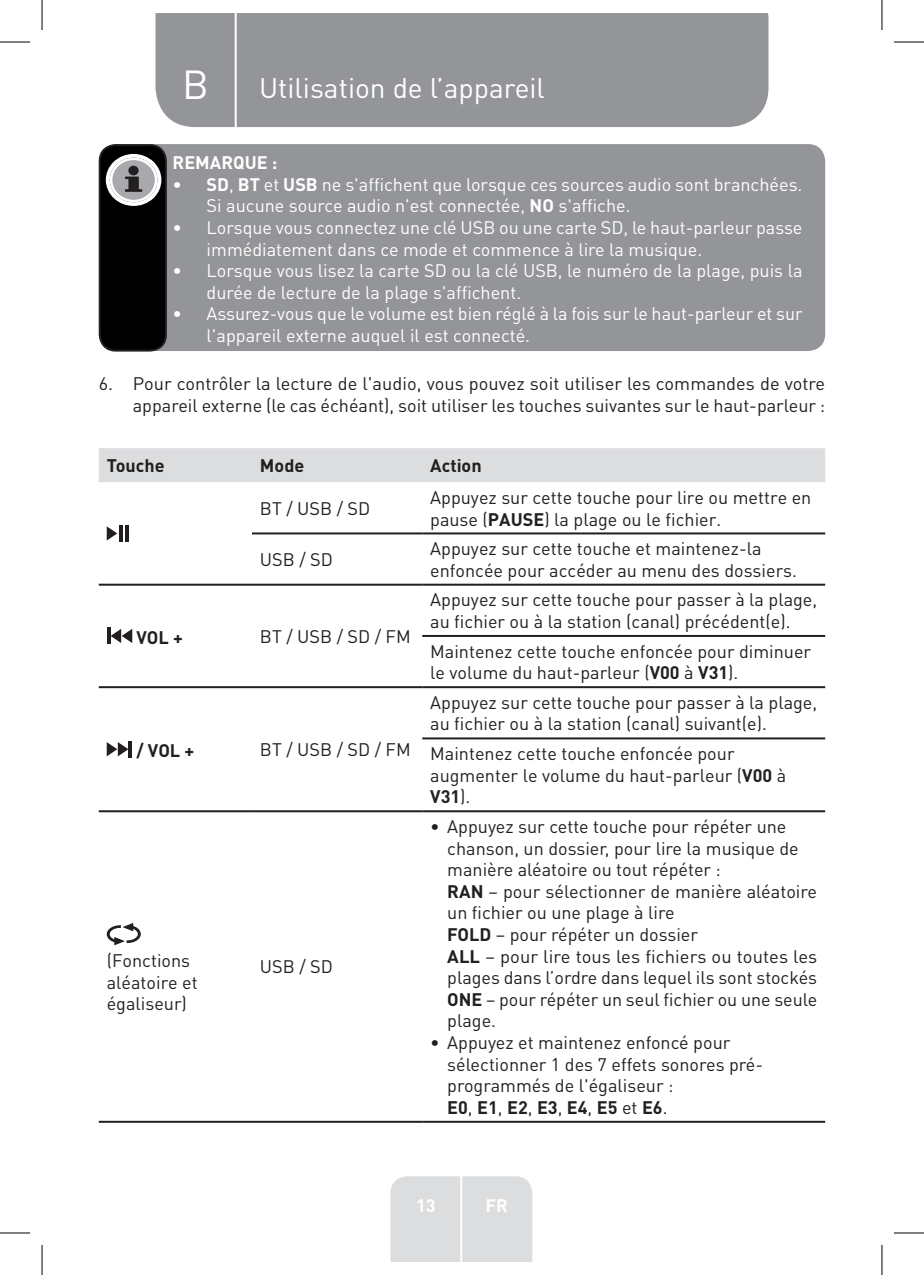
<style>
.page{position:relative;width:924px;height:1275px;background:#fff}
.page>*{position:absolute;margin:0;border:0;box-sizing:border-box;transform-origin:0 0}
.t1{font:40px "DIN Pro";color:#fff}
.TitreGauche__gabarit{font:28px "DIN Pro";color:#fff}
.Left__Table{font:18px/21.6px "DIN Pro";color:#231f20}
.t2{font:18px/21.6px "DIN Pro";color:#fff}
.Bullets_Table__inden{font:18px/21.6px "DIN Pro";color:#231f20}
.Bullets_Table__inden-2{font:700 18px "DIN Pro";color:#231f20}
.Headline__Table{font:700 18px "DIN Pro";color:#231f20}
.White_Text{font:700 18px "DIN Pro";color:#fff}
.Left__Table-2{font:700 18px "DIN Pro";color:#231f20}
.s1{font-weight:700}
.s2{font-weight:400}
</style>
<div class="page">
<div style="left:155px;top:14px;width:613px;height:113px;background:#939598"></div>
<div style="left:390px;top:1176px;width:142px;height:85px;background:#dcdddf"></div>
<hr style="left:460px;top:1153px;width:2px;height:108px;background:#fff">
<hr style="left:234px;top:14px;width:2px;height:116px;background:#fff">
<div style="left:99px;top:144px;width:725px;height:207px;background:#939598;border-radius:17px"></div>
<div style="left:100px;top:145px;width:66px;height:205px;background:#000;border-radius:16px"></div>
<div style="left:99px;top:144px;width:68px;height:207px;border:2px solid #231f20;border-radius:16px"></div>
<svg style="left:106px;top:154px;width:55px;height:52px"></svg>
<div style="left:128px;top:166px;width:11px;height:9px;background:#231f20;border-radius:50%"></div>
<div style="left:99px;top:448px;width:725px;height:34px;background:#dcdddf"></div>
<hr style="left:252px;top:532px;width:170px;height:2px;background:#231f20">
<hr style="left:422px;top:532px;width:402px;height:2px;background:#231f20">
<hr style="left:99px;top:583px;width:153px;height:2px;background:#231f20">
<hr style="left:252px;top:583px;width:170px;height:2px;background:#231f20">
<hr style="left:422px;top:583px;width:402px;height:2px;background:#231f20">
<hr style="left:422px;top:635px;width:402px;height:2px;background:#231f20">
<hr style="left:99px;top:686px;width:153px;height:2px;background:#231f20">
<hr style="left:252px;top:686px;width:170px;height:2px;background:#231f20">
<hr style="left:422px;top:686px;width:402px;height:2px;background:#231f20">
<hr style="left:422px;top:737px;width:402px;height:2px;background:#231f20">
<hr style="left:99px;top:810px;width:153px;height:2px;background:#231f20">
<hr style="left:252px;top:810px;width:170px;height:2px;background:#231f20">
<hr style="left:422px;top:810px;width:402px;height:2px;background:#231f20">
<hr style="left:99px;top:1120px;width:153px;height:2px;background:#231f20">
<hr style="left:252px;top:1120px;width:170px;height:2px;background:#231f20">
<hr style="left:422px;top:1120px;width:402px;height:2px;background:#231f20">
<hr style="left:119px;top:525px;width:4px;height:16px;background:#231f20">
<hr style="left:125px;top:525px;width:3px;height:16px;background:#231f20">
<svg style="left:107px;top:526px;width:10px;height:14px"></svg>
<hr style="left:107px;top:627px;width:3px;height:17px;background:#231f20">
<svg style="left:110px;top:629px;width:22px;height:14px"></svg>
<hr style="left:129px;top:741px;width:3px;height:16px;background:#231f20">
<svg style="left:107px;top:742px;width:21px;height:14px"></svg>
<svg style="left:107px;top:923px;width:34px;height:22px"></svg>
<hr style="left:0;top:42px;width:30px;height:1px;background:#000">
<hr style="left:893px;top:42px;width:30px;height:1px;background:#000">
<hr style="left:0;top:1232px;width:30px;height:1px;background:#000">
<hr style="left:893px;top:1232px;width:30px;height:1px;background:#000">
<hr style="left:42px;top:0;width:1px;height:30px;background:#000">
<hr style="left:42px;top:1245px;width:1px;height:30px;background:#000">
<hr style="left:881px;top:0;width:1px;height:30px;background:#000">
<hr style="left:881px;top:1245px;width:1px;height:30px;background:#000">
<p class="t1" style="left:182px;top:57px;width:28px">B</p>
<p class="TitreGauche__gabarit" style="left:259px;top:69px;width:287px">Utilisation de l’appareil</p>
<p class="White_Text" style="left:172px;top:150px;width:106px">REMARQUE :</p>
<p class="t2" style="left:206px;top:173px;width:597px;text-indent:-34px">• <span class="s1">SD</span>, <span class="s1">BT</span> et <span class="s1">USB</span> ne s'affichent que lorsque ces sources audio sont branchées.<br>Si aucune source audio n'est connectée, <span class="s1">NO</span> s'affiche.</p>
<p class="t2" style="left:206px;top:216px;width:597px;text-indent:-34px">• Lorsque vous connectez une clé USB ou une carte SD, le haut-parleur passe immédiatement dans ce mode et commence à lire la musique.</p>
<p class="t2" style="left:206px;top:259px;width:597px;text-indent:-34px">• Lorsque vous lisez la carte SD ou la clé USB, le numéro de la plage, puis la durée de lecture de la plage s'affichent.</p>
<p class="t2" style="left:206px;top:302px;width:597px;text-indent:-34px">• Assurez-vous que le volume est bien réglé à la fois sur le haut-parleur et sur l'appareil externe auquel il est connecté.</p>
<p class="Left__Table" style="left:99px;top:372px;width:727px;text-align:right">6. Pour contrôler la lecture de l'audio, vous pouvez soit utiliser les commandes de votre appareil externe (le cas échéant), soit utiliser les touches suivantes sur le haut-parleur :</p>
<p class="Headline__Table" style="left:107px;top:453px;width:59px">Touche</p>
<p class="Headline__Table" style="left:260px;top:453px;width:46px">Mode</p>
<p class="Headline__Table" style="left:430px;top:453px;width:53px">Action</p>
<p class="Left__Table" style="left:260px;top:496px;width:112px">BT / USB / SD</p>
<p class="Left__Table" style="left:430px;top:486px;width:382px">Appuyez sur cette touche pour lire ou mettre en pause (<span class="s1">PAUSE</span>) la plage ou le fichier.</p>
<p class="Left__Table" style="left:260px;top:548px;width:74px">USB / SD</p>
<p class="Left__Table" style="left:430px;top:537px;width:368px">Appuyez sur cette touche et maintenez-la enfoncée pour accéder au menu des dossiers.</p>
<p class="Left__Table-2" style="left:136px;top:625px;width:48px">VOL +</p>
<p class="Left__Table" style="left:260px;top:625px;width:152px">BT / USB / SD / FM</p>
<p class="Left__Table-2" style="left:136px;top:738px;width:59px">/ VOL +</p>
<p class="Left__Table" style="left:260px;top:738px;width:152px">BT / USB / SD / FM</p>
<p class="Left__Table" style="left:107px;top:949px;width:93px">(Fonctions aléatoire et égaliseur)</p>
<p class="Left__Table" style="left:260px;top:955px;width:74px">USB / SD</p>
<p class="Left__Table" style="left:430px;top:588px;width:388px">Appuyez sur cette touche pour passer à la plage, au fichier ou à la station (canal) précédent(e).</p>
<p class="Left__Table" style="left:430px;top:639px;width:382px">Maintenez cette touche enfoncée pour diminuer le volume du haut-parleur (<span class="s1">V00</span> à <span class="s1">V31</span>).</p>
<p class="Left__Table" style="left:430px;top:691px;width:388px">Appuyez sur cette touche pour passer à la plage, au fichier ou à la station (canal) suivant(e).</p>
<p class="Left__Table" style="left:430px;top:742px;width:357px">Maintenez cette touche enfoncée pour augmenter le volume du haut-parleur (<span class="s1">V00</span> à<br><span class="s1">V31</span>).</p>
<p class="Left__Table" style="left:447px;top:815px;width:353px;text-indent:-17px">• Appuyez sur cette touche pour répéter une chanson, un dossier, pour lire la musique de manière aléatoire ou tout répéter :</p>
<p class="Bullets_Table__inden" style="left:447px;top:879px;width:371px"><span class="s1">RAN</span> – pour sélectionner de manière aléatoire un fichier ou une plage à lire</p>
<p class="Bullets_Table__inden" style="left:447px;top:923px;width:252px"><span class="s1">FOLD</span> – pour répéter un dossier</p>
<p class="Bullets_Table__inden" style="left:447px;top:944px;width:371px"><span class="s1">ALL</span> – pour lire tous les fichiers ou toutes les plages dans l’ordre dans lequel ils sont stockés</p>
<p class="Bullets_Table__inden" style="left:447px;top:987px;width:371px"><span class="s1">ONE</span> – pour répéter un seul fichier ou une seule plage.</p>
<p class="Left__Table" style="left:447px;top:1031px;width:317px;text-indent:-17px">• Appuyez et maintenez enfoncé pour sélectionner 1 des 7 effets sonores pré&shy;programmés de l'égaliseur :</p>
<p class="Bullets_Table__inden-2" style="left:447px;top:1095px;width:222px">E0<span class="s2">,</span> E1<span class="s2">,</span> E2<span class="s2">,</span> E3<span class="s2">,</span> E4<span class="s2">,</span> E5 <span class="s2">et</span> E6<span class="s2">.</span></p>
<p class="White_Text" style="left:416px;top:1192px;width:21px">13</p>
<p class="White_Text" style="left:485px;top:1192px;width:24px">FR</p>
</div>
